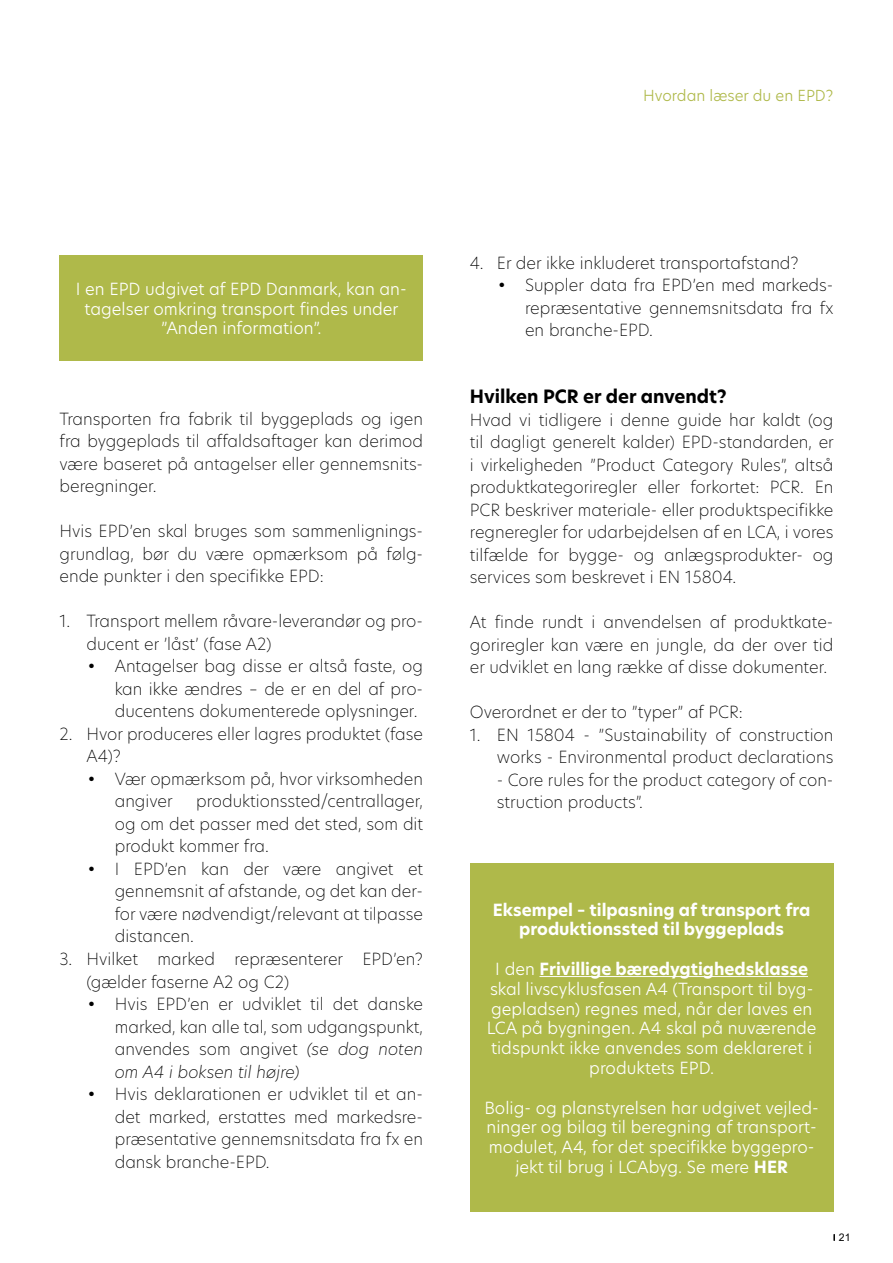
<style>
.page{position:relative;width:893px;height:1263px;background:#fff}
.page>*{position:absolute;margin:0;border:0;box-sizing:border-box;transform-origin:0 0}
.t1{font:700 18px "Hero New";color:#000}
.t2{font:200 16.5px/22.5px "Hero New";color:#000;text-align:justify}
.t3{font:300 16.5px/19.8px "Hero New";color:#fff;text-align:center}
.t4{font:700 16.5px/19.8px "Hero New";color:#fff;text-align:center}
.t5{font:300 15px "Hero New";color:#afb94a}
.t6{font:10.5px "Arial";color:#000}
.s1{font-style:italic}
.s2{font-weight:700}
</style>
<div class="page">
<svg style="left:833px;top:1234px;width:2px;height:6px"></svg>
<div style="left:60px;top:255px;width:363px;height:106px;background:#afb94a"></div>
<div style="left:470px;top:863px;width:363px;height:349px;background:#afb94a"></div>
<hr style="left:539px;top:976px;width:269px;height:1px;background:#fff">
<p class="t5" style="left:643px;top:86px;width:192px">Hvordan læser du en EPD?</p>
<p class="t3" style="left:76px;top:278px;width:332px">I en EPD udgivet af EPD Danmark, kan an&shy;tagelser omkring transport findes under ”Anden information”.</p>
<p class="t2" style="left:60px;top:407px;width:365px">Transporten fra fabrik til byggeplads og igen fra byggeplads til affaldsaftager kan derimod være baseret på antagelser eller gennemsnits&shy;beregninger.</p>
<p class="t2" style="left:60px;top:519px;width:365px">Hvis EPD’en skal bruges som sammenlignings&shy;grundlag, bør du være opmærksom på følg&shy;ende punkter i den specifikke EPD:</p>
<p class="t2" style="left:87px;top:609px;width:338px;text-indent:-27px">1. Transport mellem råvare-leverandør og pro&shy;ducent er ’låst’ (fase A2)</p>
<p class="t2" style="left:115px;top:654px;width:310px;text-indent:-27px">• Antagelser bag disse er altså faste, og kan ikke ændres – de er en del af pro&shy;ducentens dokumenterede oplysninger.</p>
<p class="t2" style="left:87px;top:722px;width:338px;text-indent:-27px">2. Hvor produceres eller lagres produktet (fase<br>A4)?</p>
<p class="t2" style="left:115px;top:767px;width:310px;text-indent:-27px">• Vær opmærksom på, hvor virksomheden angiver</p>
<p class="t2" style="left:115px;top:790px;width:310px;text-indent:81px">produktionssted/centrallager, og om det passer med det sted, som dit produkt kommer fra.</p>
<p class="t2" style="left:115px;top:857px;width:310px;text-indent:-27px">• I EPD’en kan der være angivet et gennemsnit af afstande, og det kan der&shy;for være nødvendigt/relevant at tilpasse distancen.</p>
<p class="t2" style="left:86px;top:947px;width:338px;text-indent:-27px">3. Hvilket marked repræsenterer EPD’en? (gælder faserne A2 og C2)</p>
<p class="t2" style="left:115px;top:992px;width:310px;text-indent:-27px">• Hvis EPD’en er udviklet til det danske marked, kan alle tal, som udgangspunkt, anvendes som angivet <span class="s1">(se dog noten om A4 i boksen til højre)</span></p>
<p class="t2" style="left:115px;top:1082px;width:310px;text-indent:-27px">• Hvis deklarationen er udviklet til et an&shy;det marked, erstattes med markedsre&shy;præsentative gennemsnitsdata fra fx en dansk branche-EPD.</p>
<p class="t2" style="left:470px;top:251px;width:330px">4. Er der ikke inkluderet transportafstand?</p>
<p class="t2" style="left:525px;top:273px;width:310px;text-indent:-27px">• Suppler data fra EPD’en med markeds&shy;repræsentative gennemsnitsdata fra fx en branche-EPD.</p>
<p class="t1" style="left:470px;top:384px;width:258px">Hvilken PCR er der anvendt?</p>
<p class="t2" style="left:470px;top:408px;width:365px">Hvad vi tidligere i denne guide har kaldt (og til dagligt generelt kalder) EPD-standarden, er i virkeligheden ”Product Category Rules”, altså produktkategoriregler eller forkortet: PCR. En PCR beskriver materiale- eller produktspecifikke regneregler for udarbejdelsen af en LCA, i vores tilfælde for bygge- og anlægsprodukter- og services som beskrevet i EN 15804.</p>
<p class="t2" style="left:470px;top:611px;width:365px">At finde rundt i anvendelsen af produktkate&shy;goriregler kan være en jungle, da der over tid er udviklet en lang række af disse dokumenter.</p>
<p class="t2" style="left:470px;top:701px;width:274px">Overordnet er der to ”typer” af PCR:</p>
<p class="t2" style="left:470px;top:723px;width:365px;text-align:right">1. EN 15804 - ”Sustainability of construction works - Environmental product declarations</p>
<p class="t2" style="left:497px;top:768px;width:338px">- Core rules for the product category of con&shy;struction products”.</p>
<p class="t4" style="left:493px;top:899px;width:319px">Eksempel – tilpasning af transport fra produktionssted til byggeplads</p>
<p class="t3" style="left:487px;top:958px;width:331px">I den <span class="s2">Frivillige bæredygtighedsklasse </span>skal livscyklusfasen A4 (Transport til byg&shy;gepladsen) regnes med, når der laves en LCA på bygningen. A4 skal på nuværende tidspunkt ikke anvendes som deklareret i produktets EPD.</p>
<p class="t3" style="left:484px;top:1097px;width:336px">Bolig- og planstyrelsen har udgivet vejled&shy;ninger og bilag til beregning af transport&shy;modulet, A4, for det specifikke byggepro&shy;jekt til brug i LCAbyg. Se mere <span class="s2">HER</span></p>
<p class="t6" style="left:839px;top:1230px;width:13px">21</p>
</div>
